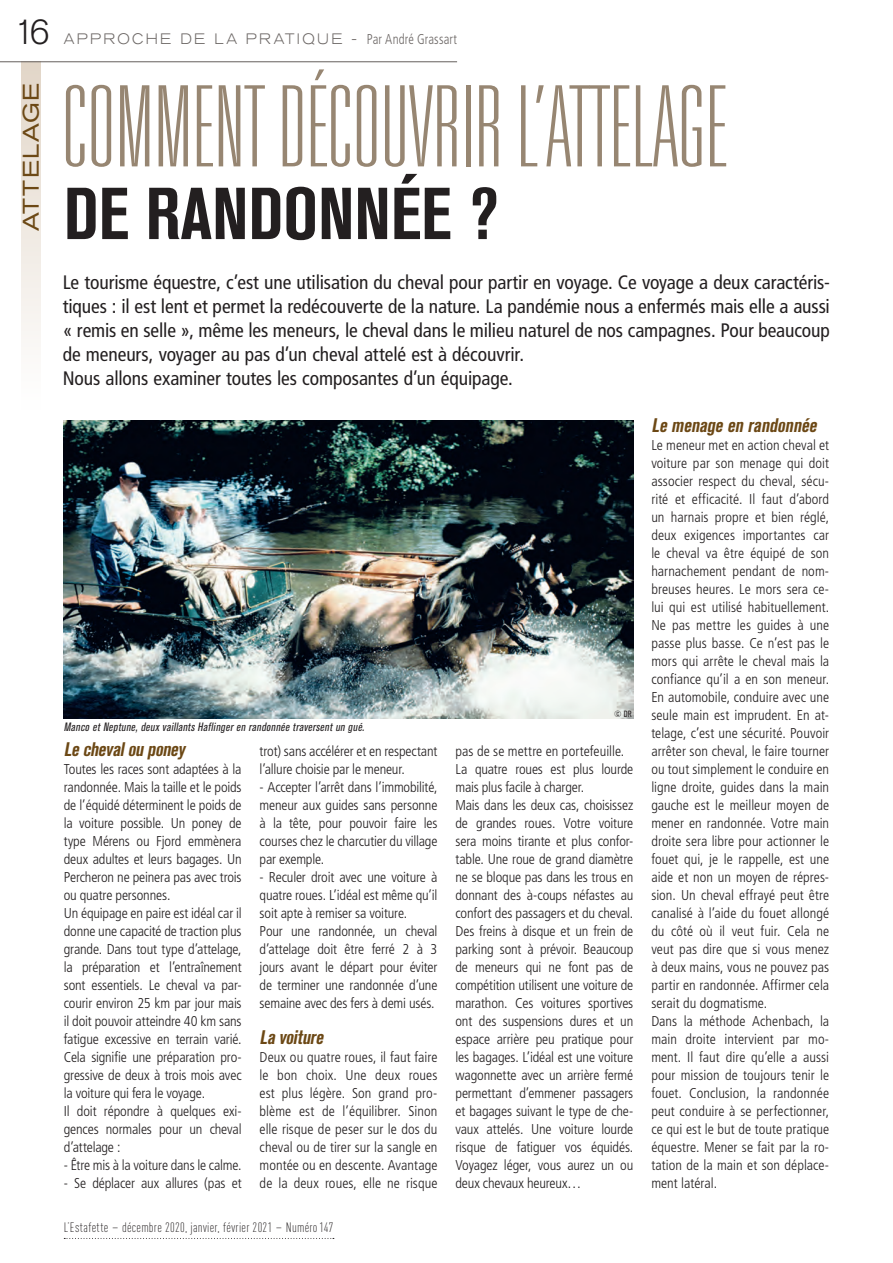
<style>
.page{position:relative;width:893px;height:1263px;background:#fff}
.page>*{position:absolute;margin:0;border:0;box-sizing:border-box;transform-origin:0 0}
.t1{font:100 ultra-condensed 112.35px "Univers LT Std";letter-spacing:.01em;color:#978672}
.t2{font:72.75px "Akzidenz Grotesk BQ Bd Cnd Alt";color:#231f20}
.t3{font:300 34.5px "Akzidenz Grotesk BQ";color:#231f20}
.t4{font:expanded 22.5px "Akzidenz Grotesk BQ";letter-spacing:.06em;color:#6c4815}
.t5{font:condensed 19.5px/24px "Frutiger LT Std";letter-spacing:-.005em;color:#231f20}
.t6{font:italic 19.5px "Akzidenz Grotesk BQ Bd Cnd Alt";color:#6c4815}
.t7{font:300 expanded 15px "Akzidenz Grotesk BQ";letter-spacing:.18em;color:#6c6765;scale:.9 1}
.t8{font:300 condensed 14.25px/18px "Frutiger LT Std";letter-spacing:-.01em;color:#231f20}
.t9{font:300 13.5px "DIN Cond";letter-spacing:.025em;color:#231f20}
.t10{font:italic condensed 12px "Akzidenz Grotesk BQ";color:#231f20}
.t11{font:condensed 9px "Akzidenz Grotesk BQ";color:#231f20}
.s1{font-family:"Frutiger LT Std";font-stretch:condensed;font-size:14.25px}
.s2{font-size:15px}
</style>
<div class="page">
<div style="left:21px;top:62px;width:20px;height:348px;background:linear-gradient(to bottom,#e2d6c8,#fff)"></div>
<hr style="left:0;top:61px;width:457px;height:1px;background:#6c6765">
<svg style="left:64px;top:1238px;width:270px;height:1px"></svg>
<img style="left:64px;top:420px;width:569px;height:299px">
<h3 class="t3" style="left:14px;top:12px;width:37px">16</h3>
<h3 class="t4" style="left:18px;top:231px;width:150px;rotate:-90deg">ATTELAGE</h3>
<p class="t7" style="left:64px;top:30px;width:439px">APPROCHE DE LA PRATIQUE - <span class="s1">Par André Grassart</span></p>
<h1 class="t1" style="left:64px;top:69px;width:665px">COMMENT DÉCOUVRIR L’ATTELAGE</h1>
<h2 class="t2" style="left:64px;top:172px;width:436px">DE RANDONNÉE ?</h2>
<p class="t5" style="left:63px;top:270px;width:769px">Le tourisme équestre, c’est une utilisation du cheval pour partir en voyage. Ce voyage a deux caractéris&shy;tiques : il est lent et permet la redécouverte de la nature. La pandémie nous a enfermés mais elle a aussi « remis en selle », même les meneurs, le cheval dans le milieu naturel de nos campagnes. Pour beaucoup de meneurs, voyager au pas d’un cheval attelé est à découvrir.<br>Nous allons examiner toutes les composantes d’un équipage.</p>
<p class="t10" style="left:64px;top:720px;width:304px">Manco et Neptune, deux vaillants Haflinger en randonnée traversent un gué.</p>
<h3 class="t6" style="left:64px;top:738px;width:122px">Lechevalou poney</h3>
<p class="t8" style="left:64px;top:760px;width:179px">Toutes les races sont adaptées à la randonnée. Mais la taille et le poids de l’équidé déterminent le poids de la voiture possible. Un poney de type Mérens ou Fjord emmènera deux adultes et leurs bagages. Un<br>Percheron ne peinera pas avec trois ou quatre personnes.<br>Un équipage en paire est idéal car il donne une capacité de traction plus grande. Dans tout type d’attelage, la préparation et l’entraînement sont essentiels. Le cheval va par&shy;courir environ 25 km par jour mais il doit pouvoir atteindre 40 km sans fatigue excessive en terrain varié.<br>Cela signifie une préparation pro&shy;gressive de deux à trois mois avec la voiture qui fera le voyage.<br>Il doit répondre à quelques exi&shy;gences normales pour un cheval d’attelage :</p>
<p class="t8" style="left:64px;top:1156px;width:179px">- Être mis à la voiture dans le calme.</p>
<p class="t8" style="left:64px;top:1174px;width:179px">- Se déplacer aux allures (pas et</p>
<p class="t8" style="left:260px;top:742px;width:179px">trot) sans accélérer et en respectant l’allure choisie par le meneur.</p>
<p class="t8" style="left:260px;top:778px;width:179px;text-align:justify">- Accepter l’arrêt dans l’immobilité, meneur aux guides sans personne à la tête, pour pouvoir faire les courses chez le charcutier du village par exemple.</p>
<p class="t8" style="left:260px;top:868px;width:179px">- Reculer droit avec une voiture à quatre roues. L’idéal est même qu’il soit apte à remiser sa voiture.<br>Pour une randonnée, un cheval d’attelage doit être ferré 2 à 3 jours avant le départ pour éviter de terminer une randonnée d’une semaine avec des fers à demi usés.</p>
<h3 class="t6" style="left:260px;top:1026px;width:69px">Lavoiture</h3>
<p class="t8" style="left:260px;top:1048px;width:179px;text-align:justify">Deux ou quatre roues, il faut faire le bon choix. Une deux roues est plus légère. Son grand pro&shy;blème est de l’équilibrer. Sinon elle risque de peser sur le dos du cheval ou de tirer sur la sangle en montée ou en descente. Avantage de la deux roues, elle ne risque</p>
<p class="t9" style="left:64px;top:1220px;width:271px">L’Estafette <span class="s2">–</span> décembre 2020, janvier, février 2021 <span class="s2">–</span> Numéro147</p>
<p class="t11" style="left:614px;top:708px;width:19px">© DR</p>
<p class="t8" style="left:455px;top:742px;width:179px">pas de se mettre en portefeuille.<br>La quatre roues est plus lourde mais plus facile à charger.<br>Mais dans les deux cas, choisissez de grandes roues. Votre voiture sera moins tirante et plus confor&shy;table. Une roue de grand diamètre ne se bloque pas dans les trous en donnant des à-coups néfastes au confort des passagers et du cheval.<br>Des freins à disque et un frein de parking sont à prévoir. Beaucoup de meneurs qui ne font pas de compétition utilisent une voiture de marathon. Ces voitures sportives ont des suspensions dures et un espace arrière peu pratique pour les bagages. L’idéal est une voiture wagonnette avec un arrière fermé permettant d’emmener passagers et bagages suivant le type de che&shy;vaux attelés. Une voiture lourde risque de fatiguer vos équidés.<br>Voyagez léger, vous aurez un ou deux chevaux heureux…</p>
<h3 class="t6" style="left:651px;top:414px;width:171px">Le menage en randonnée</h3>
<p class="t8" style="left:651px;top:436px;width:179px">Le meneur met en action cheval et voiture par son menage qui doit associer respect du cheval, sécu&shy;rité et efficacité. Il faut d’abord un harnais propre et bien réglé, deux exigences importantes car le cheval va être équipé de son harnachement pendant de nom&shy;breuses heures. Le mors sera ce&shy;lui qui est utilisé habituellement.<br>Ne pas mettre les guides à une passe plus basse. Ce n’est pas le mors qui arrête le cheval mais la confiance qu’il a en son meneur.<br>En automobile, conduire avec une seule main est imprudent. En at&shy;telage, c’est une sécurité. Pouvoir arrêter son cheval, le faire tourner ou tout simplement le conduire en ligne droite, guides dans la main gauche est le meilleur moyen de mener en randonnée. Votre main droite sera libre pour actionner le fouet qui, je le rappelle, est une aide et non un moyen de répres&shy;sion. Un cheval effrayé peut être canalisé à l’aide du fouet allongé du côté où il veut fuir. Cela ne veut pas dire que si vous menez à deux mains, vous ne pouvez pas partir en randonnée. Affirmer cela serait du dogmatisme.<br>Dans la méthode Achenbach, la main droite intervient par mo&shy;ment. Il faut dire qu’elle a aussi pour mission de toujours tenir le fouet. Conclusion, la randonnée peut conduire à se perfectionner, ce qui est le but de toute pratique équestre. Mener se fait par la ro&shy;tation de la main et son déplace&shy;ment latéral.</p>
</div>
